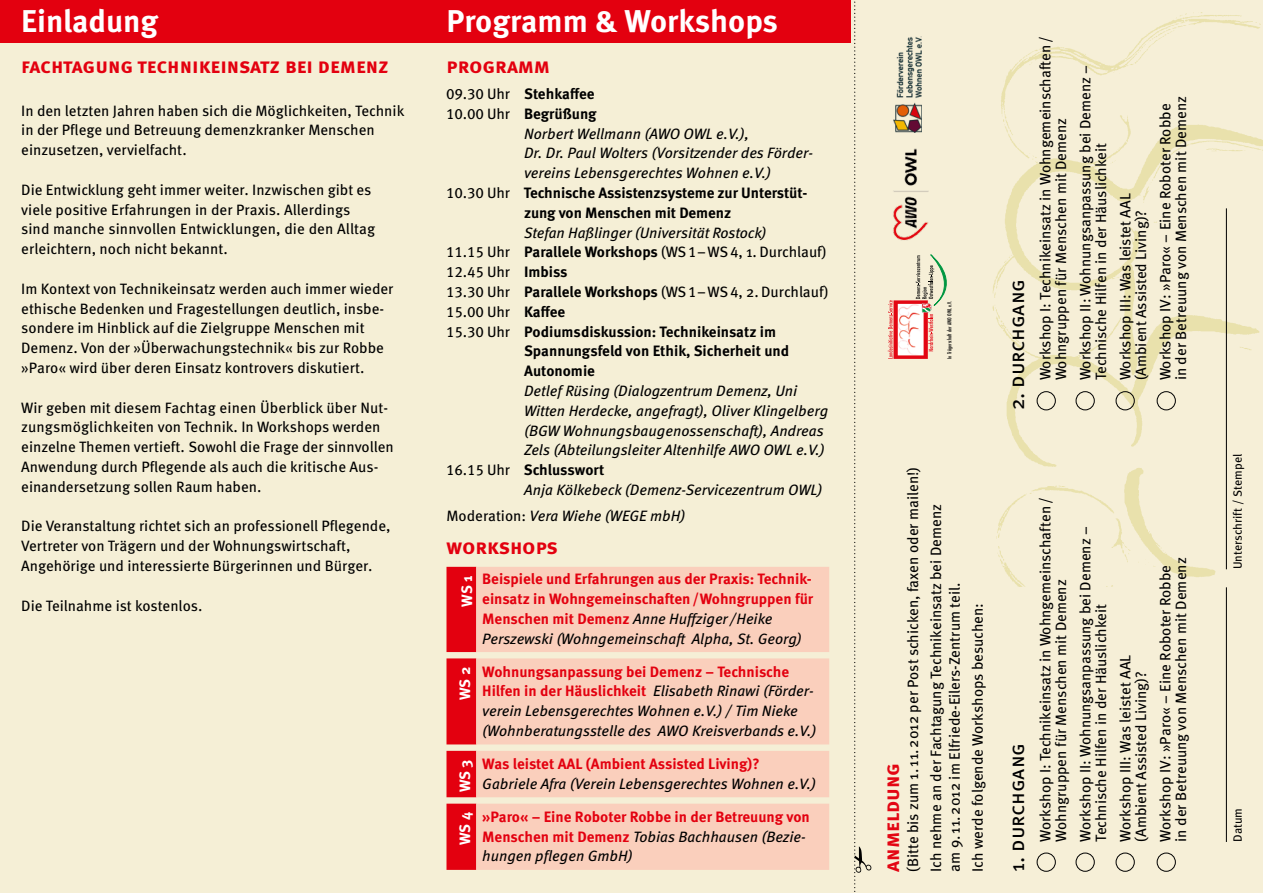
<style>
.page{position:relative;width:1263px;height:893px;background:#fff}
.page>*{position:absolute;margin:0;border:0;box-sizing:border-box;transform-origin:0 0}
.t1{font:700 31.5px "Meta Pro";color:#fff}
.t2{font:700 21px "Meta Pro";letter-spacing:-.005em;color:#e3000f}
.t3{font:21px "Meta Pro";letter-spacing:-.005em;color:#000}
.t4{font:700 21px "Meta Pro";letter-spacing:-.005em;color:#e30613}
.t5{font:15px/19.8px "Meta Pro";color:#000}
.t6{font:italic 15px/19.8px "Meta Pro";color:#000}
.t7{font:700 15px/19.8px "Meta Pro";color:#e3000f}
.t8{font:700 15px/19.8px "Meta Pro";letter-spacing:-.005em;color:#000}
.t9{font:700 15px "Meta Pro";letter-spacing:-.01em;color:#fff}
.t10{font:12px "Meta Pro";color:#000}
.t11{font:condensed 5.4px "Futura Std";letter-spacing:.015em;color:#000}
.s1{font-weight:400;font-style:italic}
.s2{font-weight:400}
.s3{font-style:normal}
.s4{font-weight:400;font-style:italic;color:#000}
.s5{font-weight:700;font-style:normal;color:#e3000f}
</style>
<div class="page">
<div style="left:0;top:0;width:855px;height:893px;background:#f5efd6"></div>
<div style="left:0;top:0;width:425px;height:43px;background:#e3000f"></div>
<svg style="left:446px;top:567px;width:30px;height:303px;background:#e41621"></svg>
<svg style="left:476px;top:567px;width:353px;height:303px;background:#f9d0bd"></svg>
<div style="left:850px;top:0;width:413px;height:893px;background:#f6efd7"></div>
<img style="left:992px;top:12px;width:271px;height:574px">
<hr style="left:1226px;top:587px;width:1px;height:255px;background:#000">
<hr style="left:1226px;top:208px;width:1px;height:361px;background:#000">
<div style="left:1037px;top:853px;width:19px;height:19px;border:1px solid #000;border-radius:50%"></div>
<div style="left:1075px;top:853px;width:20px;height:19px;border:1px solid #000;border-radius:50%"></div>
<div style="left:1115px;top:853px;width:20px;height:19px;border:1px solid #000;border-radius:50%"></div>
<div style="left:1157px;top:853px;width:19px;height:19px;border:1px solid #000;border-radius:50%"></div>
<div style="left:1037px;top:391px;width:19px;height:19px;border:1px solid #000;border-radius:50%"></div>
<div style="left:1075px;top:391px;width:20px;height:19px;border:1px solid #000;border-radius:50%"></div>
<div style="left:1115px;top:391px;width:20px;height:19px;border:1px solid #000;border-radius:50%"></div>
<div style="left:1157px;top:391px;width:19px;height:19px;border:1px solid #000;border-radius:50%"></div>
<svg style="left:888px;top:255px;width:59px;height:104px"></svg>
<img style="left:893px;top:148px;width:36px;height:93px">
<img style="left:893px;top:37px;width:29px;height:96px">
<svg style="left:854px;top:1px;width:17px;height:891px"></svg>
<div style="left:425px;top:0;width:425px;height:43px;background:#e3000f"></div>
<h1 class="t1" style="left:21px;top:1px;width:139px">Einladung</h1>
<h1 class="t1" style="left:446px;top:1px;width:333px">Programm &amp; Workshops</h1>
<h2 class="t2" style="left:21px;top:52px;width:369px">fachtagung Technikeinsatz bei Demenz</h2>
<p class="t5" style="left:21px;top:101px;width:385px">In den letzten Jahren haben sich die Möglichkeiten, Technik in der Pflege und Betreuung demenzkranker Menschen einzusetzen, vervielfacht.</p>
<p class="t5" style="left:21px;top:180px;width:356px">Die Entwicklung geht immer weiter. Inzwischen gibt es viele positive Erfahrungen in der Praxis. Allerdings sind manche sinnvollen Entwicklungen, die den Alltag erleichtern, noch nicht bekannt.</p>
<p class="t5" style="left:21px;top:279px;width:374px">Im Kontext von Technikeinsatz werden auch immer wieder ethische Bedenken und Fragestellungen deutlich, insbe&shy;sondere im Hinblick auf die Zielgruppe Menschen mit Demenz. Von der »Überwachungstechnik« bis zur Robbe »Paro« wird über deren Einsatz kontrovers diskutiert.</p>
<p class="t5" style="left:21px;top:398px;width:374px">Wir geben mit diesem Fachtag einen Überblick über Nut&shy;zungsmöglichkeiten von Technik. In Workshops werden einzelne Themen vertieft. Sowohl die Frage der sinnvollen Anwendung durch Pflegende als auch die kritische Aus&shy;einandersetzung sollen Raum haben.</p>
<p class="t5" style="left:21px;top:517px;width:371px">Die Veranstaltung richtet sich an professionell Pflegende,<br>Vertreter von Trägern und der Wohnungswirtschaft,<br>Angehörige und interessierte Bürgerinnen und Bürger.</p>
<p class="t5" style="left:21px;top:596px;width:183px">Die Teilnahme ist kostenlos.</p>
<h2 class="t2" style="left:446px;top:52px;width:105px">programm</h2>
<p class="t5" style="left:446px;top:84px;width:66px">09.30 Uhr<br>10.00 Uhr</p>
<p class="t5" style="left:446px;top:183px;width:66px">10.30 Uhr</p>
<p class="t5" style="left:446px;top:243px;width:66px;text-align:justify">11.15 Uhr 12.45 Uhr 13.30 Uhr 15.00 Uhr 15.30 Uhr</p>
<p class="t5" style="left:446px;top:461px;width:66px">16.15 Uhr</p>
<p class="t8" style="left:524px;top:84px;width:74px">Stehkaffee<br>Begrüßung</p>
<p class="t6" style="left:524px;top:124px;width:291px">Norbert Wellmann (AWO OWL e.V.),<br>Dr. Dr. Paul Wolters (Vorsitzender des Förder&shy;vereins Lebensgerechtes Wohnen e.V.)</p>
<p class="t8" style="left:524px;top:183px;width:285px">Technische Assistenzsysteme zur Unterstüt&shy;zung von Menschen mit Demenz</p>
<p class="t8" style="left:524px;top:223px;width:306px"><span class="s1">Stefan Haßlinger (Universität Rostock)<br></span>Parallele Workshops <span class="s2">(WS 1–WS 4, 1. Durchlauf)<br></span>Imbiss<br>Parallele Workshops <span class="s2">(WS 1–WS 4, 2. Durchlauf)<br></span>Kaffee<br>Podiumsdiskussion: Technikeinsatz im<br>Spannungsfeld von Ethik, Sicherheit und<br>Autonomie</p>
<p class="t6" style="left:524px;top:381px;width:306px">Detlef Rüsing (Dialogzentrum Demenz, Uni Witten Herdecke, angefragt), Oliver Klingelberg (BGW Wohnungsbaugenossenschaft), Andreas Zels (Abteilungsleiter Altenhilfe AWO OWL e.V.)</p>
<p class="t8" style="left:524px;top:461px;width:82px">Schlusswort</p>
<p class="t6" style="left:524px;top:480px;width:300px">Anja Kölkebeck (Demenz-Servicezentrum OWL)</p>
<p class="t6" style="left:446px;top:507px;width:240px"><span class="s3">Moderation:</span> Vera Wiehe (WEGE mbH)</p>
<h2 class="t2" style="left:446px;top:534px;width:113px">workshops</h2>
<p class="t9" style="left:457px;top:607px;width:33px;rotate:-90deg">WS 1</p>
<p class="t7" style="left:482px;top:569px;width:333px">Beispiele und Erfahrungen aus der Praxis: Technik&shy;einsatz in Wohngemeinschaften/Wohngruppen für Menschen mit Demenz <span class="s4">Anne Huffziger/Heike Perszewski (Wohngemeinschaft Alpha, St. Georg)</span></p>
<p class="t9" style="left:456px;top:700px;width:35px;rotate:-90deg">WS 2</p>
<p class="t6" style="left:482px;top:662px;width:335px"><span class="s5">Wohnungsanpassung bei Demenz – Technische Hilfen in der Häuslichkeit</span> Elisabeth Rinawi (Förder&shy;verein Lebensgerechtes Wohnen e.V.) / Tim Nieke (Wohnberatungsstelle des AWO Kreisverbands e.V.)</p>
<p class="t9" style="left:456px;top:792px;width:34px;rotate:-90deg">WS 3</p>
<p class="t7" style="left:482px;top:754px;width:279px">Was leistet AAL (Ambient Assisted Living)?</p>
<p class="t6" style="left:482px;top:774px;width:335px">Gabriele Afra (Verein Lebensgerechtes Wohnen e.V.)</p>
<p class="t9" style="left:456px;top:845px;width:34px;rotate:-90deg">WS 4</p>
<p class="t7" style="left:482px;top:807px;width:329px">»Paro« – Eine Roboter Robbe in der Betreuung von<br>Menschen mit Demenz <span class="s4">Tobias Bachhausen (Bezie&shy;hungen pflegen GmbH)</span></p>
<p class="t11" style="left:946px;top:359px;width:59px;rotate:-90deg">In Trägerschaft der AWO OWL e.V.</p>
<p class="t5" style="left:902px;top:872px;width:406px;line-height:23px;rotate:-90deg">(Bitte bis zum 1. 11. 2012 per Post schicken, faxen oder mailen!)<br>Ich nehme an der Fachtagung Technikeinsatz bei Demenz</p>
<p class="t5" style="left:943px;top:872px;width:291px;line-height:23px;rotate:-90deg">am 9. 11. 2012 im Elfriede-Eilers-Zentrum teil.<br>Ich werde folgende Workshops besuchen:</p>
<h2 class="t4" style="left:879px;top:872px;width:110px;rotate:-90deg">anmeldung</h2>
<h2 class="t3" style="left:1003px;top:410px;width:133px;rotate:-90deg">2. DURCHGANG</h2>
<p class="t5" style="left:1038px;top:380px;width:346px;line-height:15.8px;rotate:-90deg">Workshop I: Technik einsatz in Wohngemeinschaften /<br>Wohngruppen für Menschen mit Demenz</p>
<p class="t5" style="left:1078px;top:380px;width:317px;line-height:15.8px;rotate:-90deg">Workshop II: Wohnungsanpassung bei Demenz –<br>Technische Hilfen in der Häuslichkeit</p>
<p class="t5" style="left:1118px;top:380px;width:189px;line-height:15.8px;rotate:-90deg">Workshop III: Was leistet AAL (Ambient Assisted Living)?</p>
<p class="t5" style="left:1158px;top:380px;width:286px;line-height:15.8px;rotate:-90deg">Workshop IV: »Paro« – Eine Roboter Robbe in der Betreuung von Menschen mit Demenz</p>
<h2 class="t3" style="left:1003px;top:872px;width:130px;rotate:-90deg">1. DURCHGANG</h2>
<p class="t5" style="left:1038px;top:842px;width:346px;line-height:15.8px;rotate:-90deg">Workshop I: Technik einsatz in Wohngemeinschaften /<br>Wohngruppen für Menschen mit Demenz</p>
<p class="t5" style="left:1078px;top:842px;width:317px;line-height:15.8px;rotate:-90deg">Workshop II: Wohnungsanpassung bei Demenz –<br>Technische Hilfen in der Häuslichkeit</p>
<p class="t5" style="left:1118px;top:842px;width:189px;line-height:15.8px;rotate:-90deg">Workshop III: Was leistet AAL (Ambient Assisted Living)?</p>
<p class="t5" style="left:1158px;top:842px;width:286px;line-height:15.8px;rotate:-90deg">Workshop IV: »Paro« – Eine Roboter Robbe in der Betreuung von Menschen mit Demenz</p>
<p class="t10" style="left:1230px;top:569px;width:117px;rotate:-90deg">Unterschrift / Stempel</p>
<p class="t10" style="left:1230px;top:842px;width:35px;rotate:-90deg">Datum</p>
</div>
